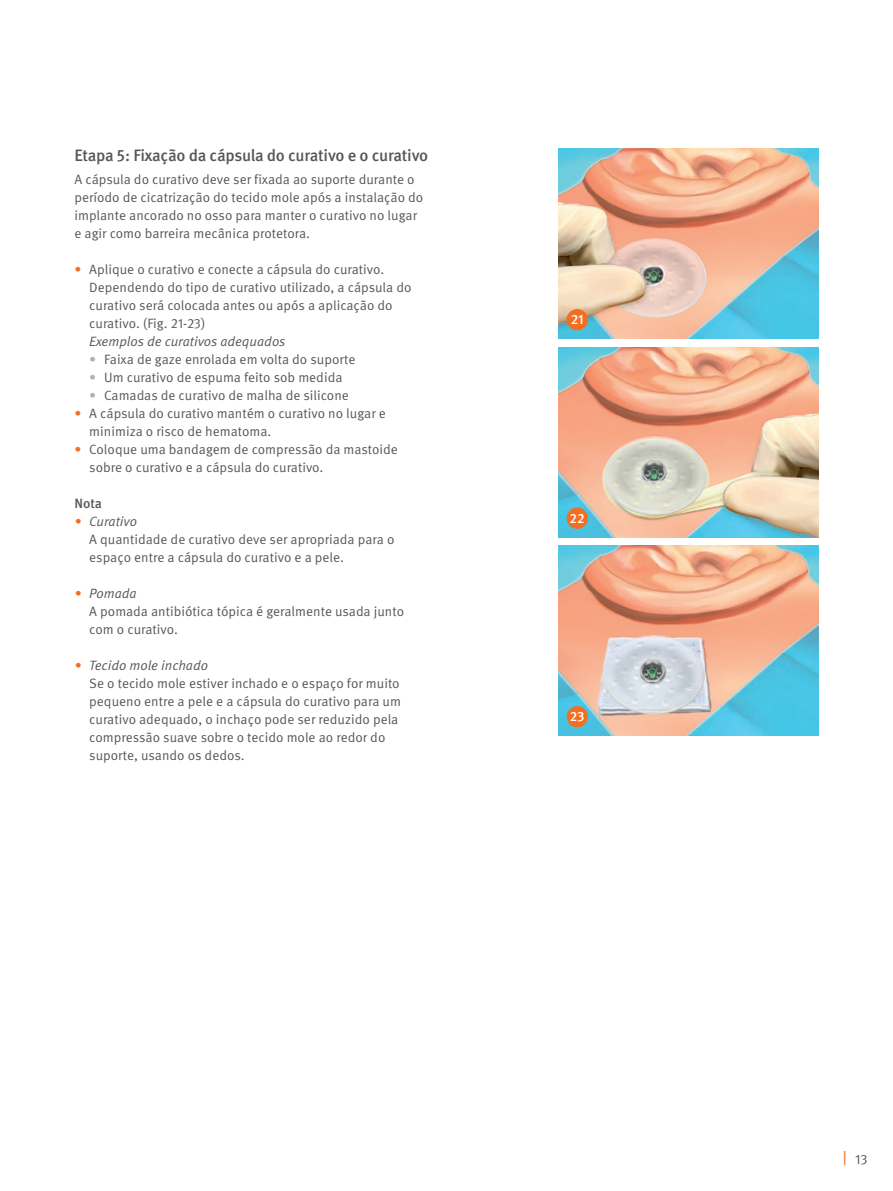
<style>
.page{position:relative;width:893px;height:1191px;background:#fff}
.page>*{position:absolute;margin:0;border:0;box-sizing:border-box;transform-origin:0 0}
.t1{font:500 16.5px "Meta Pro OM";letter-spacing:-.02em;color:#575855}
.t2{font:13.5px/18px "Meta Pro OM";color:#575855}
.t3{font:italic 13.5px "Meta Pro OM";color:#575855}
.t4{font:500 13.5px "Meta Pro OM";color:#fff}
.t5{font:500 13.5px "Meta Pro OM";color:#575855}
.s1{color:#f36e21}
.s2{color:#b2b2a7}
.s3{font-style:italic;color:#f36e21}
.s4{font-style:italic}
</style>
<div class="page">
<img style="left:558px;top:149px;width:261px;height:190px">
<img style="left:558px;top:546px;width:261px;height:190px">
<img style="left:558px;top:347px;width:261px;height:190px">
<div style="left:567px;top:309px;width:21px;height:21px;background:#f36e21;border-radius:50%"></div>
<div style="left:567px;top:706px;width:21px;height:21px;background:#f36e21;border-radius:50%"></div>
<div style="left:567px;top:507px;width:21px;height:22px;background:#f36e21;border-radius:50%"></div>
<p class="t1" style="left:74px;top:145px;width:355px">Etapa 5: Fixação da cápsula do curativo e o curativo</p>
<p class="t2" style="left:74px;top:170px;width:350px">A cápsula do curativo deve ser fixada ao suporte durante o período de cicatrização do tecido mole após a instalação do implante ancorado no osso para manter o curativo no lugar e agir como barreira mecânica protetora.</p>
<p class="t2" style="left:89px;top:260px;width:324px;text-indent:-15px"><span class="s1">•</span> Aplique o curativo e conecte a cápsula do curativo.<br>Dependendo do tipo de curativo utilizado, a cápsula do curativo será colocada antes ou após a aplicação do curativo. (Fig. 21-23)</p>
<p class="t3" style="left:89px;top:333px;width:198px">Exemplos de curativos adequados</p>
<p class="t2" style="left:89px;top:350px;width:268px"><span class="s2">•</span> Faixa de gaze enrolada em volta do suporte</p>
<p class="t2" style="left:89px;top:368px;width:255px"><span class="s2">•</span> Um curativo de espuma feito sob medida</p>
<p class="t2" style="left:89px;top:386px;width:261px"><span class="s2">•</span> Camadas de curativo de malha de silicone</p>
<p class="t2" style="left:89px;top:404px;width:298px;text-indent:-15px"><span class="s1">•</span> A cápsula do curativo mantém o curativo no lugar e minimiza o risco de hematoma.</p>
<p class="t2" style="left:89px;top:440px;width:310px;text-indent:-15px"><span class="s1">•</span> Coloque uma bandagem de compressão da mastoide sobre o curativo e a cápsula do curativo.</p>
<p class="t5" style="left:74px;top:494px;width:29px">Nota</p>
<p class="t2" style="left:89px;top:512px;width:307px;text-indent:-15px"><span class="s3">•</span> <span class="s4">Curativo<br></span>A quantidade de curativo deve ser apropriada para o espaço entre a cápsula do curativo e a pele.</p>
<p class="t2" style="left:89px;top:584px;width:316px;text-indent:-15px"><span class="s3">•</span> <span class="s4">Pomada<br></span>A pomada antibiótica tópica é geralmente usada junto com o curativo.</p>
<p class="t2" style="left:89px;top:656px;width:313px;text-indent:-15px"><span class="s3">•</span> <span class="s4">Tecido mole inchado<br></span>Se o tecido mole estiver inchado e o espaço for muito pequeno entre a pele e a cápsula do curativo para um curativo adequado, o inchaço pode ser reduzido pela compressão suave sobre o tecido mole ao redor do suporte, usando os dedos.</p>
<p class="t4" style="left:571px;top:311px;width:14px">21</p>
<p class="t4" style="left:570px;top:510px;width:17px">22</p>
<p class="t4" style="left:570px;top:708px;width:16px">23</p>
<p class="t2" style="left:855px;top:1150px;width:14px">13</p>
</div>
